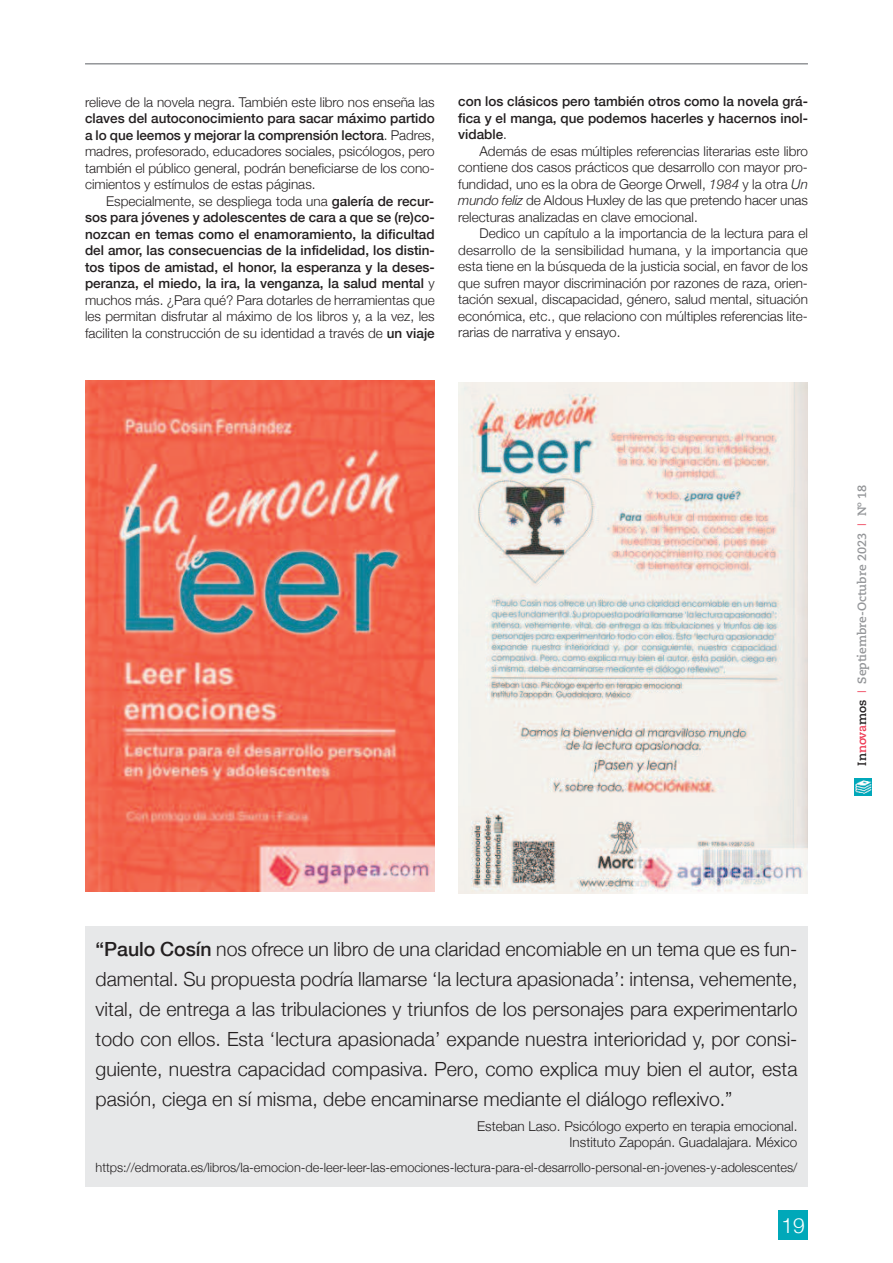
<style>
.page{position:relative;width:893px;height:1263px;background:#fff}
.page>*{position:absolute;margin:0;border:0;box-sizing:border-box;transform-origin:0 0}
.t1{font:300 21px "Helvetica Neue";color:#fff}
.t2{font:300 19.5px/30px "Helvetica Neue";color:#231f20;text-align:justify}
.t3{font:300 13.5px/16.5px "Helvetica Neue";color:#231f20;text-align:justify}
.t4{font:500 13.5px/16.5px "Helvetica Neue";color:#231f20;text-align:justify}
.t5{font:300 12.75px "Helvetica Neue";letter-spacing:-.005em;color:#231f20}
.t6{font:700 12px "Caecilia LT Std";color:#939598}
.s1{font-weight:500}
.s2{font-weight:300}
.s3{font-style:italic}
.s4{color:#231f20}
.s5{color:#ee3d56}
.s6{font-family:"Helvetica Neue";font-weight:300;color:#ee3d56}
</style>
<div class="page">
<hr style="left:85px;top:63px;width:723px;height:2px;background:#939598">
<div style="left:778px;top:1210px;width:30px;height:29px;background:#00a8b9"></div>
<div style="left:85px;top:926px;width:723px;height:260px;background:#e7e8e9"></div>
<img style="left:855px;top:778px;width:17px;height:17px">
<img style="left:85px;top:381px;width:350px;height:510px">
<img style="left:458px;top:383px;width:350px;height:510px">
<p class="t3" style="left:85px;top:93px;width:351px">relieve de la novela negra. También este libro nos enseña las</p>
<p class="t3" style="left:85px;top:110px;width:351px"><span class="s1">claves del autoconocimiento para sacar máximo partido a lo que leemos y mejorar la comprensión lectora</span>. Padres, madres, profesorado, educadores sociales, psicólogos, pero también el público general, podrán beneficiarse de los cono&shy;cimientos y estímulos de estas páginas.</p>
<p class="t4" style="left:85px;top:192px;width:351px;text-indent:21px"><span class="s2">Especialmente, se despliega toda una</span> galería de recur&shy;sos para jóvenes y adolescentes de cara a que se (re)co&shy;nozcan en temas como el enamoramiento, la dificultad del amor, las consecuencias de la infidelidad, los distin&shy;tos tipos de amistad, el honor, la esperanza y la deses&shy;peranza, el miedo, la ira, la venganza, la salud mental <span class="s2">y muchos más. ¿Para qué? Para dotarles de herramientas que les permitan disfrutar al máximo de los libros y, a la vez, les faciliten la construcción de su identidad a través de</span> un viaje</p>
<p class="t4" style="left:458px;top:93px;width:351px">con los clásicos pero también otros como la novela grá&shy;fica y el manga, que podemos hacerles y hacernos inol&shy;vidable<span class="s2">.</span></p>
<p class="t3" style="left:458px;top:143px;width:351px;text-indent:21px">Además de esas múltiples referencias literarias este libro contiene dos casos prácticos que desarrollo con mayor pro&shy;fundidad, uno es la obra de George Orwell, <span class="s3">1984</span> y la otra <span class="s3">Un mundo feliz</span> de Aldous Huxley de las que pretendo hacer unas relecturas analizadas en clave emocional.</p>
<p class="t3" style="left:458px;top:225px;width:351px;text-indent:21px">Dedico un capítulo a la importancia de la lectura para el desarrollo de la sensibilidad humana, y la importancia que esta tiene en la búsqueda de la justicia social, en favor de los que sufren mayor discriminación por razones de raza, orien&shy;tación sexual, discapacidad, género, salud mental, situación económica, etc., que relaciono con múltiples referencias lite&shy;rarias de narrativa y ensayo.</p>
<p class="t6" style="left:857px;top:766px;width:283px;rotate:-90deg"><span class="s4">In</span><span class="s5">nova</span><span class="s4">mos</span> <span class="s6">I</span> Septiembre-Octubre 2023 <span class="s6">I</span> Nº 18</p>
<p class="t2" style="left:96px;top:933px;width:703px"><span class="s1">“Paulo Cosín</span> nos ofrece un libro de una claridad encomiable en un tema que es fun&shy;damental. Su propuesta podría llamarse ‘la lectura apasionada’: intensa, vehemente, vital, de entrega a las tribulaciones y triunfos de los personajes para experimentarlo todo con ellos. Esta ‘lectura apasionada’ expande nuestra interioridad y, por consi&shy;guiente, nuestra capacidad compasiva. Pero, como explica muy bien el autor, esta pasión, ciega en sí misma, debe encaminarse mediante el diálogo reflexivo.”</p>
<p class="t3" style="left:477px;top:1117px;width:322px;text-align:right">Esteban Laso. Psicólogo experto en terapia emocional.<br>Instituto Zapopán. Guadalajara. México</p>
<p class="t5" style="left:96px;top:1160px;width:703px">https://edmorata.es/libros/la-emocion-de-leer-leer-las-emociones-lectura-para-el-desarrollo-personal-en-jovenes-y-adolescentes/</p>
<h1 class="t1" style="left:781px;top:1212px;width:25px">19</h1>
</div>
